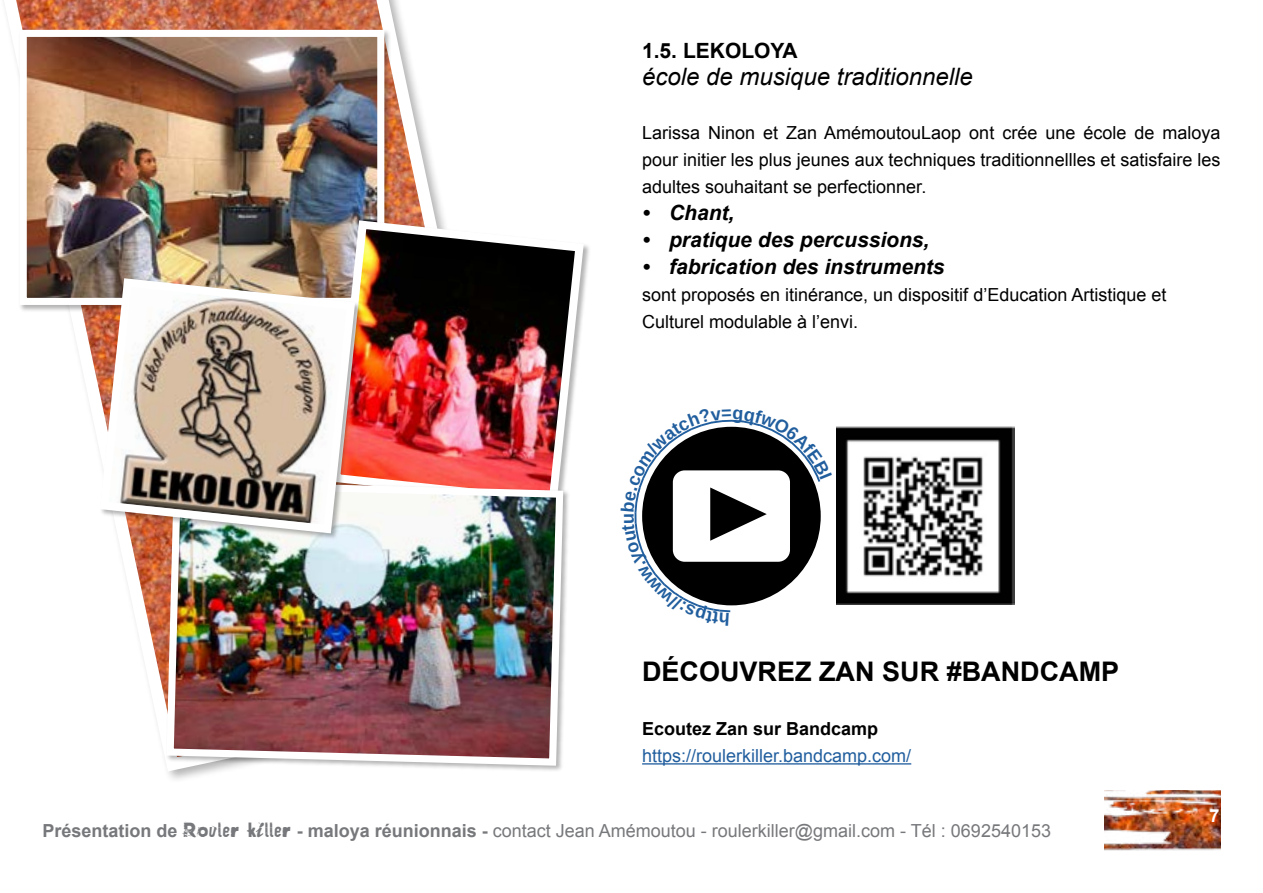
<style>
.page{position:relative;width:1263px;height:893px;background:#fff}
.page>*{position:absolute;margin:0;border:0;box-sizing:border-box;transform-origin:0 0}
.t1{font:700 27px "Arial";color:#000}
.t2{font:italic 24px "Arial";color:#000}
.t3{font:italic 700 21px "Arial";color:#000}
.t4{font:700 21px "Arial";color:#000}
.t5{font:18px/27px "Arial";color:#000;text-align:justify}
.t6{font:18px "Arial";color:#77787b}
.t7{font:18px "Arial";color:#215e9e}
.t8{font:700 18px "Arial";color:#000}
.t9{font:700 18px "Arial";color:#fff}
.s1{font-weight:700}
.s2{font-family:"Plakken"}
</style>
<div class="page">
<img style="left:1105px;top:790px;width:115px;height:60px">
<svg style="left:3px;top:0;width:440px;height:778px"></svg>
<div style="left:19px;top:29px;width:372px;height:283px;background:#000;opacity:.3"></div>
<img style="left:28px;top:38px;width:348px;height:259px">
<div style="left:20px;top:30px;width:364px;height:275px;border:7px solid #fff"></div>
<img style="left:327px;top:216px;width:261px;height:261px">
<img style="left:163px;top:477px;width:404px;height:292px">
<div style="left:100px;top:278px;width:263px;height:263px;background:#000;opacity:.3"></div>
<img style="left:96px;top:274px;width:263px;height:264px">
<img style="left:836px;top:427px;width:178px;height:177px">
<hr style="left:642px;top:763px;width:269px;height:1px;background:#215e9e">
<svg style="left:634px;top:419px;width:187px;height:194px"></svg>
<p class="t4" style="left:642px;top:37px;width:157px">1.5. LEKOLOYA</p>
<h2 class="t2" style="left:642px;top:61px;width:332px">école de musique traditionnelle</h2>
<p class="t5" style="left:642px;top:119px;width:580px">Larissa Ninon et Zan AmémoutouLaop ont crée une école de maloya pour initier les plus jeunes aux techniques traditionnellles et satisfaire les adultes souhaitant se perfectionner.</p>
<p class="t3" style="left:642px;top:199px;width:94px">• Chant,</p>
<p class="t3" style="left:642px;top:226px;width:289px">• pratique des percussions,</p>
<p class="t3" style="left:642px;top:253px;width:304px">• fabrication des instruments</p>
<p class="t5" style="left:642px;top:281px;width:526px">sont proposés en itinérance, un dispositif d’Education Artistique et<br>Culturel modulable à l’envi.</p>
<h1 class="t1" style="left:642px;top:654px;width:478px">DÉCOUVREZ ZAN SUR #BANDCAMP</h1>
<p class="t8" style="left:642px;top:717px;width:238px">Ecoutez Zan sur Bandcamp</p>
<p class="t7" style="left:642px;top:744px;width:271px">https://roulerkiller.bandcamp.com/</p>
<p class="t6" style="left:43px;top:819px;width:1010px"><span class="s1">Présentation de</span> <span class="s2">Rouler killer</span> <span class="s1">- maloya réunionnais -</span> contact Jean Amémoutou - roulerkiller@gmail.com - Tél : 0692540153</p>
<p class="t9" style="left:1209px;top:804px;width:12px">7</p>
</div>
